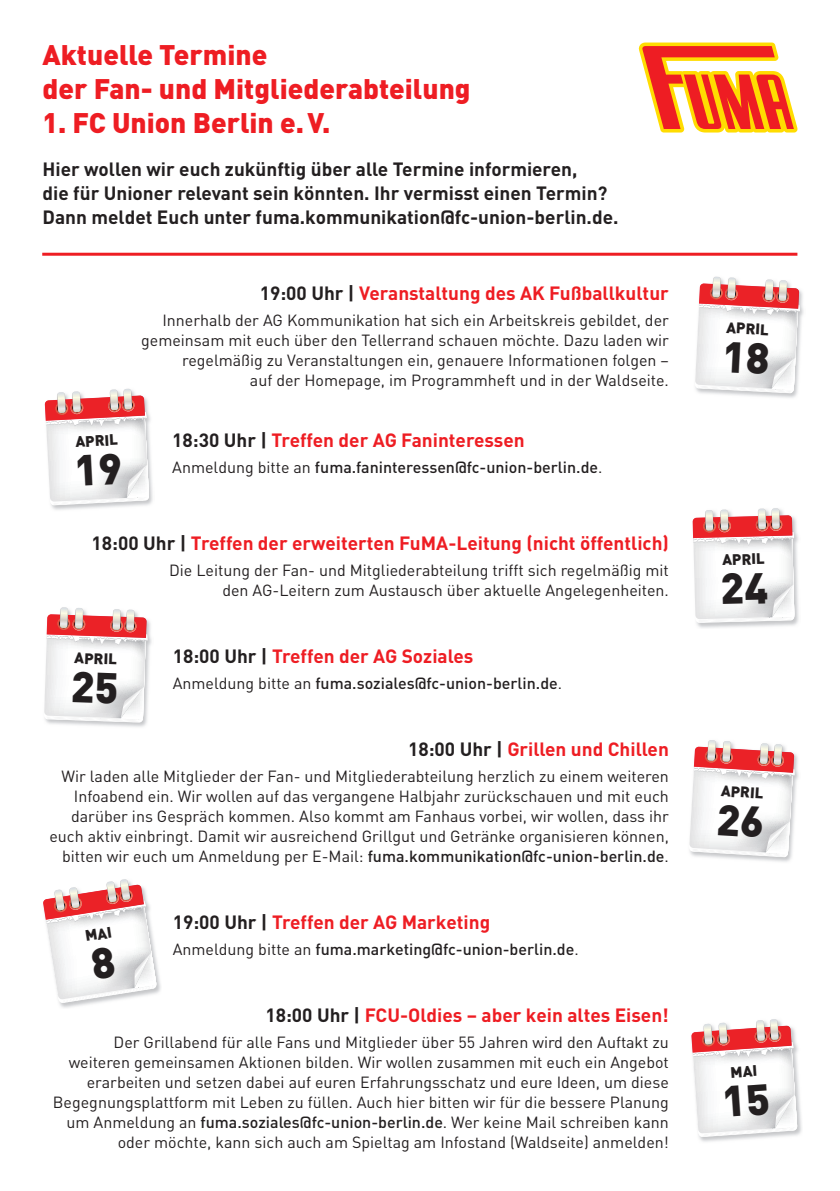
<style>
.page{position:relative;width:840px;height:1191px;background:#fff}
.page>*{position:absolute;margin:0;border:0;box-sizing:border-box;transform-origin:0 0}
.t1{font:900 28px/33.6px "DIN";color:#ee1d23}
.t2{font:700 19px "DIN";color:#ee1d23}
.t3{font:700 19px/24px "DIN";color:#231f20}
.t4{font:16px/20px "DIN";color:#231f20;text-align:right}
.t5{font:500 16px "DIN";color:#231f20}
.t6{font:900 15px "DIN";color:#231f20}
.s1{color:#231f20}
.s2{font-weight:400}
.s3{font-weight:500}
</style>
<div class="page">
<svg style="left:638px;top:43px;width:159px;height:89px"></svg>
<img style="left:702px;top:276px;width:102px;height:122px">
<img style="left:44px;top:388px;width:109px;height:122px">
<img style="left:699px;top:1043px;width:103px;height:99px">
<img style="left:696px;top:517px;width:103px;height:111px">
<img style="left:47px;top:620px;width:105px;height:107px">
<img style="left:710px;top:753px;width:89px;height:109px">
<img style="left:59px;top:965px;width:102px;height:43px">
<hr style="left:42px;top:253px;width:755px;height:3px;background:#ee1d23">
<svg style="left:695px;top:277px;width:104px;height:116px"></svg>
<svg style="left:45px;top:389px;width:104px;height:116px"></svg>
<svg style="left:691px;top:1019px;width:105px;height:118px"></svg>
<svg style="left:692px;top:508px;width:102px;height:115px"></svg>
<svg style="left:44px;top:607px;width:104px;height:115px"></svg>
<svg style="left:689px;top:740px;width:105px;height:117px"></svg>
<svg style="left:43px;top:879px;width:114px;height:124px"></svg>
<h1 class="t1" style="left:43px;top:37px;width:429px">Aktuelle Termine<br>der Fan- und Mitgliederabteilung</h1>
<h1 class="t1" style="left:43px;top:105px;width:289px">1. FC Union Berlin e. V.</h1>
<p class="t3" style="left:43px;top:157px;width:577px">Hier wollen wir euch zukünftig über alle Termine informieren,<br>die für Unioner relevant sein könnten. Ihr vermisst einen Termin?<br>Dann meldet Euch unter fuma.kommunikation@fc-union-berlin.de.</p>
<p class="t6" style="left:75px;top:431px;width:44px;rotate:-3deg">APRIL</p>
<p class="t2" style="left:259px;top:280px;width:410px"><span class="s1">19:00 Uhr |</span> Veranstaltung des AK Fußballkultur</p>
<p class="t4" style="left:141px;top:310px;width:529px">Innerhalb der AG Kommunikation hat sich ein Arbeitskreis gebildet, der gemeinsam mit euch über den Tellerrand schauen möchte. Dazu laden wir regelmäßig zu Veranstaltungen ein, genauere Informationen folgen –<br>auf der Homepage, im Programmheft und in der Waldseite.</p>
<p class="t2" style="left:172px;top:428px;width:354px"><span class="s1">18:30 Uhr |</span> Treffen der AG Faninteressen</p>
<p class="t5" style="left:172px;top:457px;width:431px"><span class="s2">Anmeldung bitte an</span> fuma.faninteressen@fc-union-berlin.de<span class="s2">.</span></p>
<p class="t2" style="left:92px;top:530px;width:578px"><span class="s1">18:00 Uhr |</span> Treffen der erweiterten FuMA-Leitung (nicht öffentlich)</p>
<p class="t4" style="left:169px;top:561px;width:501px">Die Leitung der Fan- und Mitgliederabteilung trifft sich regelmäßig mit den AG-Leitern zum Austausch über aktuelle Angelegenheiten.</p>
<p class="t6" style="left:75px;top:647px;width:44px;rotate:2deg">APRIL</p>
<p class="t2" style="left:173px;top:643px;width:302px"><span class="s1">18:00 Uhr |</span> Treffen der AG Soziales</p>
<p class="t5" style="left:173px;top:672px;width:390px"><span class="s2">Anmeldung bitte an</span> fuma.soziales@fc-union-berlin.de<span class="s2">.</span></p>
<p class="t2" style="left:408px;top:736px;width:262px"><span class="s1">18:00 Uhr |</span> Grillen und Chillen</p>
<p class="t4" style="left:49px;top:766px;width:620px">Wir laden alle Mitglieder der Fan- und Mitgliederabteilung herzlich zu einem weiteren Infoabend ein. Wir wollen auf das vergangene Halbjahr zurückschauen und mit euch darüber ins Gespräch kommen. Also kommt am Fanhaus vorbei, wir wollen, dass ihr euch aktiv einbringt. Damit wir ausreichend Grillgut und Getränke organisieren können, bitten wir euch um Anmeldung per E-Mail: <span class="s3">fuma.kommunikation@fc-union-berlin.de</span>.</p>
<p class="t2" style="left:173px;top:909px;width:319px"><span class="s1">19:00 Uhr |</span> Treffen der AG Marketing</p>
<p class="t5" style="left:173px;top:938px;width:407px"><span class="s2">Anmeldung bitte an</span> fuma.marketing@fc-union-berlin.de<span class="s2">.</span></p>
<p class="t2" style="left:265px;top:1002px;width:405px"><span class="s1">18:00 Uhr |</span> FCU-Oldies – aber kein altes Eisen!</p>
<p class="t4" style="left:53px;top:1033px;width:617px">Der Grillabend für alle Fans und Mitglieder über 55 Jahren wird den Auftakt zu weiteren gemeinsamen Aktionen bilden. Wir wollen zusammen mit euch ein Angebot erarbeiten und setzen dabei auf euren Erfahrungsschatz und eure Ideen, um diese Begegnungsplattform mit Leben zu füllen. Auch hier bitten wir für die bessere Planung um Anmeldung an <span class="s3">fuma.soziales@fc-union-berlin.de</span>. Wer keine Mail schreiben kann oder möchte, kann sich auch am Spieltag am Infostand (Waldseite) anmelden!</p>
<p class="t6" style="left:726px;top:317px;width:44px;rotate:3deg">APRIL</p>
<p class="t6" style="left:721px;top:549px;width:44px;rotate:-1deg">APRIL</p>
<p class="t6" style="left:721px;top:781px;width:44px;rotate:3deg">APRIL</p>
</div>
